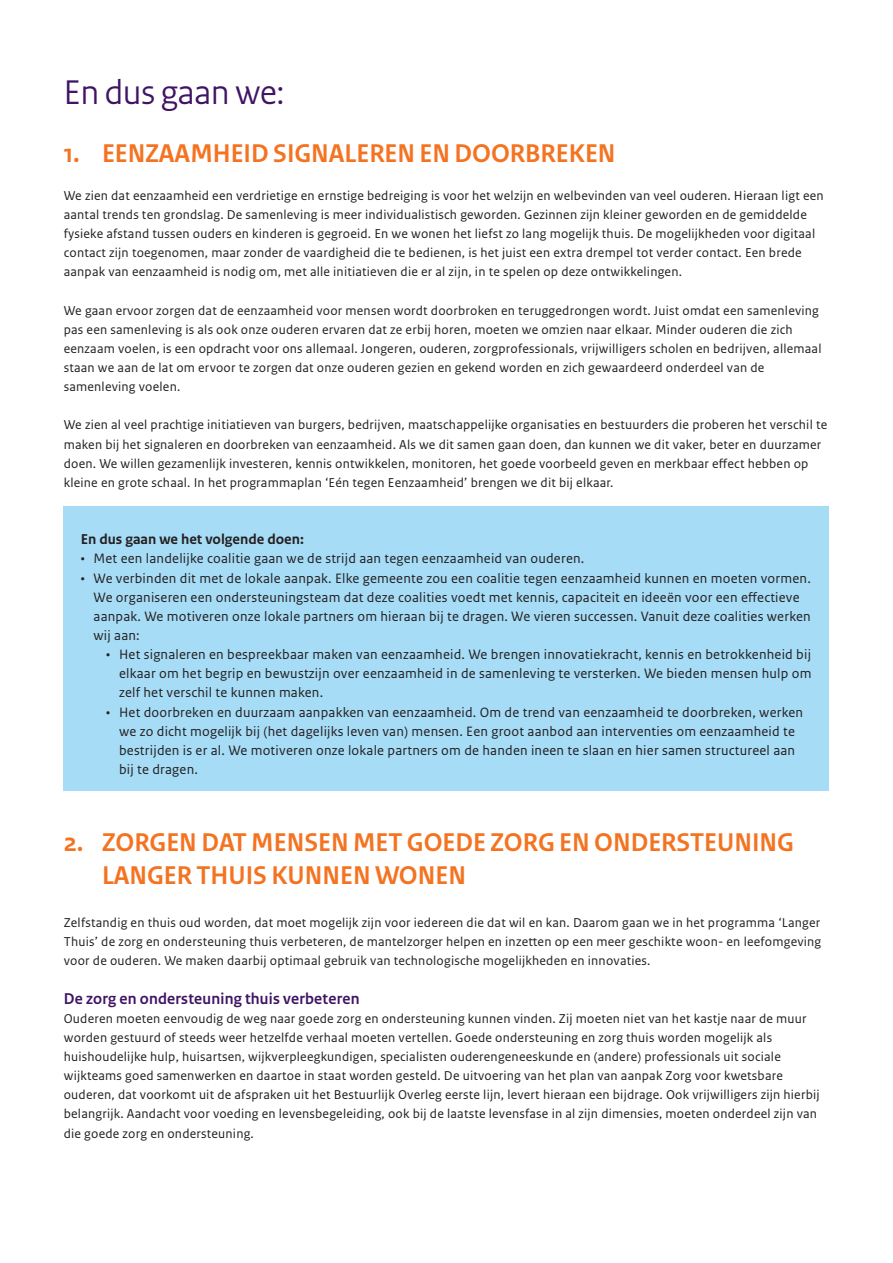
<style>
.page{position:relative;width:893px;height:1263px;background:#fff}
.page>*{position:absolute;margin:0;border:0;box-sizing:border-box;transform-origin:0 0}
.t1{font:36px "Rijksoverheid Sans Heading";color:#3f1464}
.t2{font:700 27px/33px "Rijksoverheid Sans Heading";color:#f47321}
.t3{font:700 16.5px "Rijksoverheid Sans Heading";letter-spacing:.015em;color:#3f1464}
.t4{font:700 15px "Rijksoverheid Sans Text";color:#231f20}
.t5{font:14.25px/19.2px "Rijksoverheid Sans Text";letter-spacing:.015em;color:#231f20}
.t6{font:13.5px/19.2px "Rijksoverheid Sans Text";letter-spacing:.015em;color:#231f20}
</style>
<div class="page">
<div style="left:64px;top:506px;width:765px;height:285px;background:#a6dcf6"></div>
<h1 class="t1" style="left:64px;top:72px;width:222px">En dus gaan we:</h1>
<h2 class="t2" style="left:64px;top:137px;width:553px">1. EENZAAMHEID SIGNALEREN EN DOORBREKEN</h2>
<p class="t6" style="left:64px;top:186px;width:761px">We zien dat eenzaamheid een verdrietige en ernstige bedreiging is voor het welzijn en welbevinden van veel ouderen. Hieraan ligt een aantal trends ten grondslag. De samenleving is meer individualistisch geworden. Gezinnen zijn kleiner geworden en de gemiddelde fysieke afstand tussen ouders en kinderen is gegroeid. En we wonen het liefst zo lang mogelijk thuis. De mogelijkheden voor digitaal contact zijn toegenomen, maar zonder de vaardigheid die te bedienen, is het juist een extra drempel tot verder contact. Een brede aanpak van eenzaamheid is nodig om, met alle initiatieven die er al zijn, in te spelen op deze ontwikkelingen.</p>
<p class="t6" style="left:64px;top:301px;width:759px">We gaan ervoor zorgen dat de eenzaamheid voor mensen wordt doorbroken en teruggedrongen wordt. Juist omdat een samenleving pas een samenleving is als ook onze ouderen ervaren dat ze erbij horen, moeten we omzien naar elkaar. Minder ouderen die zich eenzaam voelen, is een opdracht voor ons allemaal. Jongeren, ouderen, zorgprofessionals, vrijwilligers scholen en bedrijven, allemaal staan we aan de lat om ervoor te zorgen dat onze ouderen gezien en gekend worden en zich gewaardeerd onderdeel van de samenleving voelen.</p>
<p class="t6" style="left:64px;top:416px;width:765px">We zien al veel prachtige initiatieven van burgers, bedrijven, maatschappelijke organisaties en bestuurders die proberen het verschil te maken bij het signaleren en doorbreken van eenzaamheid. Als we dit samen gaan doen, dan kunnen we dit vaker, beter en duurzamer doen. We willen gezamenlijk investeren, kennis ontwikkelen, monitoren, het goede voorbeeld geven en merkbaar effect hebben op kleine en grote schaal. In het programmaplan ‘Eén tegen Eenzaamheid’ brengen we dit bij elkaar.</p>
<p class="t4" style="left:81px;top:531px;width:225px">En dus gaan we het volgende doen:</p>
<p class="t5" style="left:81px;top:549px;width:505px">• Met een landelijke coalitie gaan we de strijd aan tegen eenzaamheid van ouderen.</p>
<p class="t5" style="left:94px;top:568px;width:719px;text-indent:-13px">• We verbinden dit met de lokale aanpak. Elke gemeente zou een coalitie tegen eenzaamheid kunnen en moeten vormen.<br>We organiseren een ondersteuningsteam dat deze coalities voedt met kennis, capaciteit en ideeën voor een effectieve aanpak. We motiveren onze lokale partners om hieraan bij te dragen. We vieren successen. Vanuit deze coalities werken wij aan:</p>
<p class="t5" style="left:119px;top:645px;width:694px;text-align:justify;text-indent:-13px">• Het signaleren en bespreekbaar maken van eenzaamheid. We brengen innovatiekracht, kennis en betrokkenheid bij elkaar om het begrip en bewustzijn over eenzaamheid in de samenleving te versterken. We bieden mensen hulp om zelf het verschil te kunnen maken.</p>
<p class="t5" style="left:119px;top:702px;width:686px;text-indent:-13px">• Het doorbreken en duurzaam aanpakken van eenzaamheid. Om de trend van eenzaamheid te doorbreken, werken we zo dicht mogelijk bij (het dagelijks leven van) mensen. Een groot aanbod aan interventies om eenzaamheid te bestrijden is er al. We motiveren onze lokale partners om de handen ineen te slaan en hier samen structureel aan bij te dragen.</p>
<h2 class="t2" style="left:102px;top:826px;width:693px;text-indent:-38px">2. ZORGEN DAT MENSEN MET GOEDE ZORG EN ONDERSTEUNING<br>LANGER THUIS KUNNEN WONEN</h2>
<p class="t6" style="left:64px;top:913px;width:759px;text-align:justify">Zelfstandig en thuis oud worden, dat moet mogelijk zijn voor iedereen die dat wil en kan. Daarom gaan we in het programma ‘Langer Thuis’ de zorg en ondersteuning thuis verbeteren, de mantelzorger helpen en inzetten op een meer geschikte woon- en leefomgeving voor de ouderen. We maken daarbij optimaal gebruik van technologische mogelijkheden en innovaties.</p>
<p class="t3" style="left:64px;top:989px;width:297px">De zorg en ondersteuning thuis verbeteren</p>
<p class="t6" style="left:64px;top:1009px;width:757px">Ouderen moeten eenvoudig de weg naar goede zorg en ondersteuning kunnen vinden. Zij moeten niet van het kastje naar de muur worden gestuurd of steeds weer hetzelfde verhaal moeten vertellen. Goede ondersteuning en zorg thuis worden mogelijk als huishoudelijke hulp, huisartsen, wijkverpleegkundigen, specialisten ouderengeneeskunde en (andere) professionals uit sociale wijkteams goed samenwerken en daartoe in staat worden gesteld. De uitvoering van het plan van aanpak Zorg voor kwetsbare ouderen, dat voorkomt uit de afspraken uit het Bestuurlijk Overleg eerste lijn, levert hieraan een bijdrage. Ook vrijwilligers zijn hierbij belangrijk. Aandacht voor voeding en levensbegeleiding, ook bij de laatste levensfase in al zijn dimensies, moeten onderdeel zijn van die goede zorg en ondersteuning.</p>
</div>
